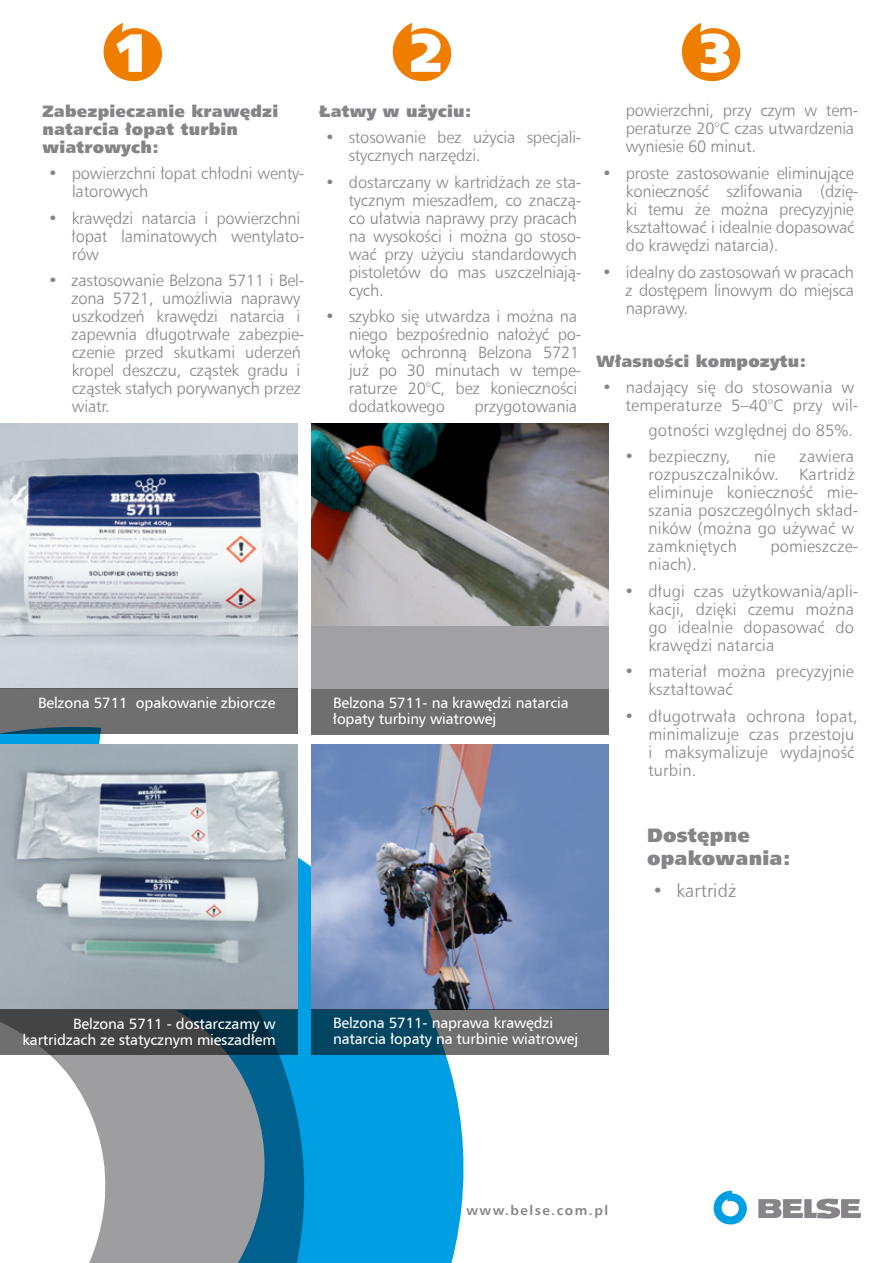
<style>
.page{position:relative;width:893px;height:1263px;background:#fff}
.page>*{position:absolute;margin:0;border:0;box-sizing:border-box;transform-origin:0 0}
.t1{font:54px "Humnst 777 X Blk EU";color:#fff}
.t2{font:19.5px/23.4px "Humnst 777 X Blk EU";letter-spacing:.01em;color:#868488}
.t3{font:18.3px "Humnst 777 Lt EU";letter-spacing:.01em;color:#868488}
.t4{font:16.5px/18px "Humnst 777 Lt EU";letter-spacing:-.01em;color:#868488}
.t5{font:16.5px/18px "Humnst 777 Lt EU";letter-spacing:.01em;color:#868488}
.t6{font:16.5px/18px "Humnst 777 X Blk EU";letter-spacing:.01em;color:#868488}
.t7{font:15px/16.5px "Humnst 777 EU";letter-spacing:-.01em;color:#fff}
.t8{font:700 13.5px "Humnst 777 EU";letter-spacing:.11em;color:#868488}
</style>
<div class="page">
<svg style="left:0;top:734px;width:465px;height:529px"></svg>
<div style="left:311px;top:423px;width:298px;height:266px;background:#a1a0a4"></div>
<img style="left:311px;top:423px;width:298px;height:203px">
<img style="left:0;top:744px;width:298px;height:266px">
<img style="left:0;top:423px;width:298px;height:266px">
<img style="left:311px;top:744px;width:298px;height:266px">
<svg style="left:758px;top:1198px;width:103px;height:20px"></svg>
<svg style="left:713px;top:1190px;width:34px;height:35px"></svg>
<svg style="left:103px;top:22px;width:59px;height:60px"></svg>
<svg style="left:392px;top:23px;width:60px;height:59px"></svg>
<svg style="left:681px;top:23px;width:60px;height:59px"></svg>
<div style="left:0;top:689px;width:298px;height:45px;background:#706f6f"></div>
<svg style="left:311px;top:1010px;width:298px;height:45px;background:#405d69"></svg>
<svg style="left:0;top:1010px;width:298px;height:45px;background:#324148"></svg>
<div style="left:311px;top:689px;width:298px;height:45px;background:#706f6f"></div>
<h1 class="t1" style="left:116px;top:18px;width:32px">1</h1>
<h1 class="t1" style="left:410px;top:18px;width:34px">2</h1>
<h1 class="t1" style="left:699px;top:18px;width:33px">3</h1>
<p class="t6" style="left:42px;top:102px;width:237px">Zabezpieczanie krawędzi natarcia łopat turbin wiatrowych:</p>
<p class="t4" style="left:72px;top:164px;width:234px;text-indent:-24px">• powierzchni łopat chłodni wenty&shy;latorowych</p>
<p class="t4" style="left:72px;top:209px;width:234px;text-indent:-24px">• krawędzi natarcia i powierzchni łopat laminatowych wentylato&shy;rów</p>
<p class="t4" style="left:71px;top:271px;width:235px;text-indent:-23px">• zastosowanie Belzona 5711 i Bel&shy;zona 5721, umożliwia naprawy uszkodzeń krawędzi natarcia i zapewnia długotrwałe zabezpie&shy;czenie przed skutkami uderzeń kropel deszczu, cząstek gradu i cząstek stałych porywanych przez wiatr.</p>
<p class="t6" style="left:319px;top:102px;width:154px">Łatwy w użyciu:</p>
<p class="t4" style="left:349px;top:128px;width:234px;text-indent:-24px">• stosowanie bez użycia specjali&shy;stycznych narzędzi.</p>
<p class="t4" style="left:349px;top:173px;width:234px;text-indent:-24px">• dostarczany w kartridżach ze sta&shy;tycznym mieszadłem, co znaczą&shy;co ułatwia naprawy przy pracach na wysokości i można go stoso&shy;wać przy użyciu standardowych pistoletów do mas uszczelniają&shy;cych.</p>
<p class="t4" style="left:349px;top:307px;width:234px;text-indent:-24px">• szybko się utwardza i można na niego bezpośrednio nałożyć po&shy;włokę ochronną Belzona 5721 już po 30 minutach w tempe&shy;raturze 20°C, bez konieczności dodatkowego</p>
<p class="t4" style="left:474px;top:397px;width:104px">przygotowania</p>
<p class="t7" style="left:38px;top:694px;width:239px">Belzona 5711 opakowanie zbiorcze</p>
<p class="t7" style="left:333px;top:694px;width:237px">Belzona 5711- na krawędzi natarcia łopaty turbiny wiatrowej</p>
<p class="t4" style="left:626px;top:102px;width:234px">powierzchni, przy czym w tem&shy;peraturze 20°C czas utwardzenia wyniesie 60 minut.</p>
<p class="t4" style="left:626px;top:164px;width:234px;text-indent:-24px">• proste zastosowanie eliminujące konieczność szlifowania (dzię&shy;ki temu że można precyzyjnie kształtować i idealnie dopasować do krawędzi natarcia).</p>
<p class="t4" style="left:625px;top:263px;width:230px;text-align:justify;text-indent:-23px">• idealny do zastosowań w pracach z dostępem linowym do miejsca naprawy.</p>
<p class="t6" style="left:597px;top:352px;width:211px">Własności kompozytu:</p>
<p class="t5" style="left:602px;top:378px;width:258px;text-align:right">• nadający się do stosowania w temperaturze 5–40°C przy wil-</p>
<p class="t5" style="left:648px;top:421px;width:206px">gotności względnej do 85%.</p>
<p class="t5" style="left:625px;top:447px;width:107px">• bezpieczny,</p>
<p class="t4" style="left:754px;top:447px;width:23px">nie</p>
<p class="t5" style="left:648px;top:447px;width:212px;text-indent:152px">zawiera rozpuszczalników. Kartridż eliminuje konieczność mie&shy;szania poszczególnych skład&shy;ników (można go używać w zamkniętych</p>
<p class="t5" style="left:770px;top:537px;width:90px">pomieszcze-</p>
<p class="t4" style="left:648px;top:555px;width:50px">niach).</p>
<p class="t5" style="left:648px;top:582px;width:212px;text-indent:-24px">• długi czas użytkowania/apli&shy;kacji, dzięki czemu można go idealnie dopasować do krawędzi natarcia</p>
<p class="t5" style="left:648px;top:662px;width:207px;text-indent:-24px">• materiał można precyzyjnie kształtować</p>
<p class="t5" style="left:648px;top:707px;width:211px;text-indent:-24px">• długotrwała ochrona łopat, minimalizuje czas przestoju i maksymalizuje wydajność turbin.</p>
<p class="t2" style="left:647px;top:824px;width:145px">Dostępne opakowania:</p>
<p class="t3" style="left:652px;top:879px;width:86px">• kartridż</p>
<p class="t7" style="left:23px;top:1015px;width:255px;text-align:right">Belzona 5711 - dostarczamy w kartridzach ze statycznym mieszadłem</p>
<p class="t7" style="left:333px;top:1014px;width:247px">Belzona 5711- naprawa krawędzi natarcia łopaty na turbinie wiatrowej</p>
<p class="t8" style="left:466px;top:1201px;width:143px">www.belse.com.pl</p>
</div>
